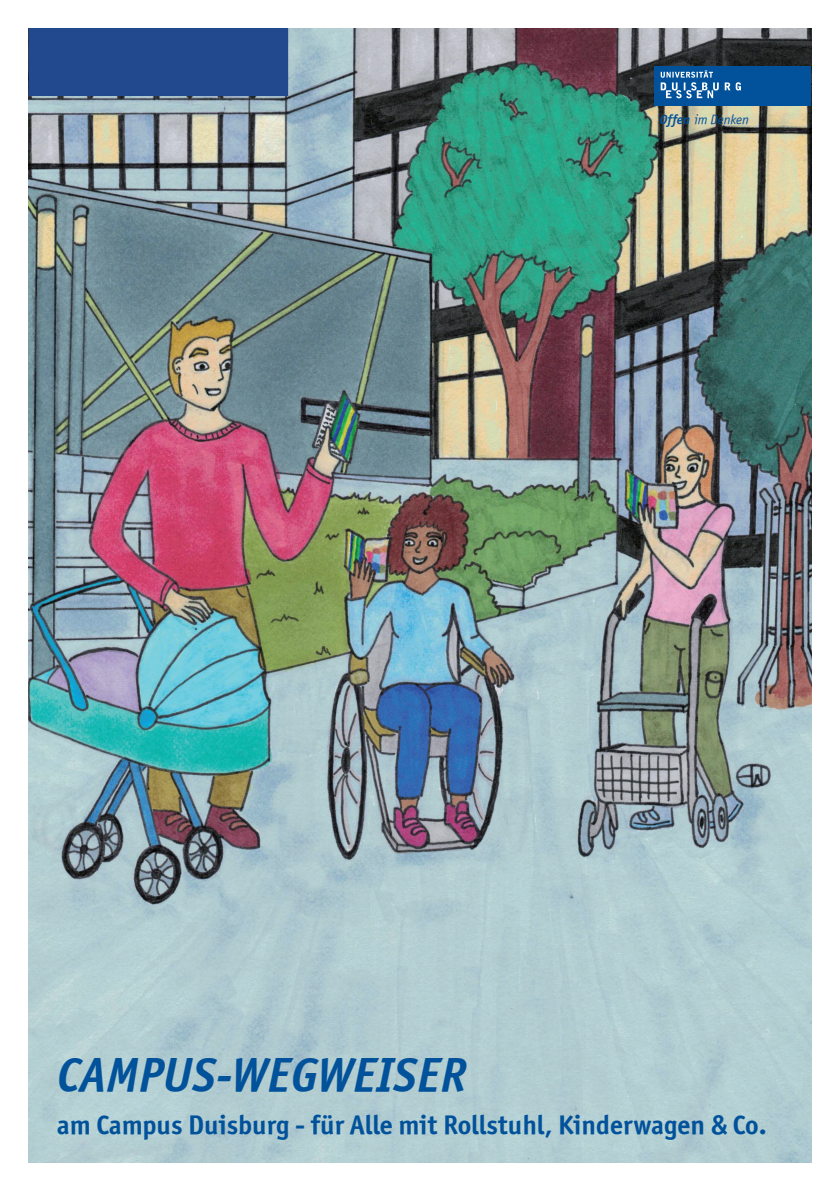
<style>
.page{position:relative;width:840px;height:1191px;background:#fff}
.page>*{position:absolute;margin:0;border:0;box-sizing:border-box;transform-origin:0 0}
.t1{font:48px "Officina Sans OSITCTT Bold Ita";color:#01529a}
.t2{font:27px "Officina Sans OSITCTT Bold";color:#01529a}
.t3{font:13.6px "Officina Sans OSITCTT Book Ita";color:#01529a}
.s1{font-family:"Officina Sans OSITCTT Bold Ita"}
</style>
<div class="page">
<img style="left:29px;top:28px;width:782px;height:1134px">
<div style="left:654px;top:66px;width:156px;height:39px;background:#01529a"></div>
<svg style="left:660px;top:70px;width:80px;height:28px"></svg>
<p class="t3" style="left:659px;top:111px;width:91px"><span class="s1">Offen</span> im Denken</p>
<h1 class="t1" style="left:57px;top:1045px;width:411px">CAMPUS-WEGWEISER</h1>
<p class="t2" style="left:57px;top:1108px;width:711px">am Campus Duisburg - für Alle mit Rollstuhl, Kinderwagen &amp; Co.</p>
</div>
